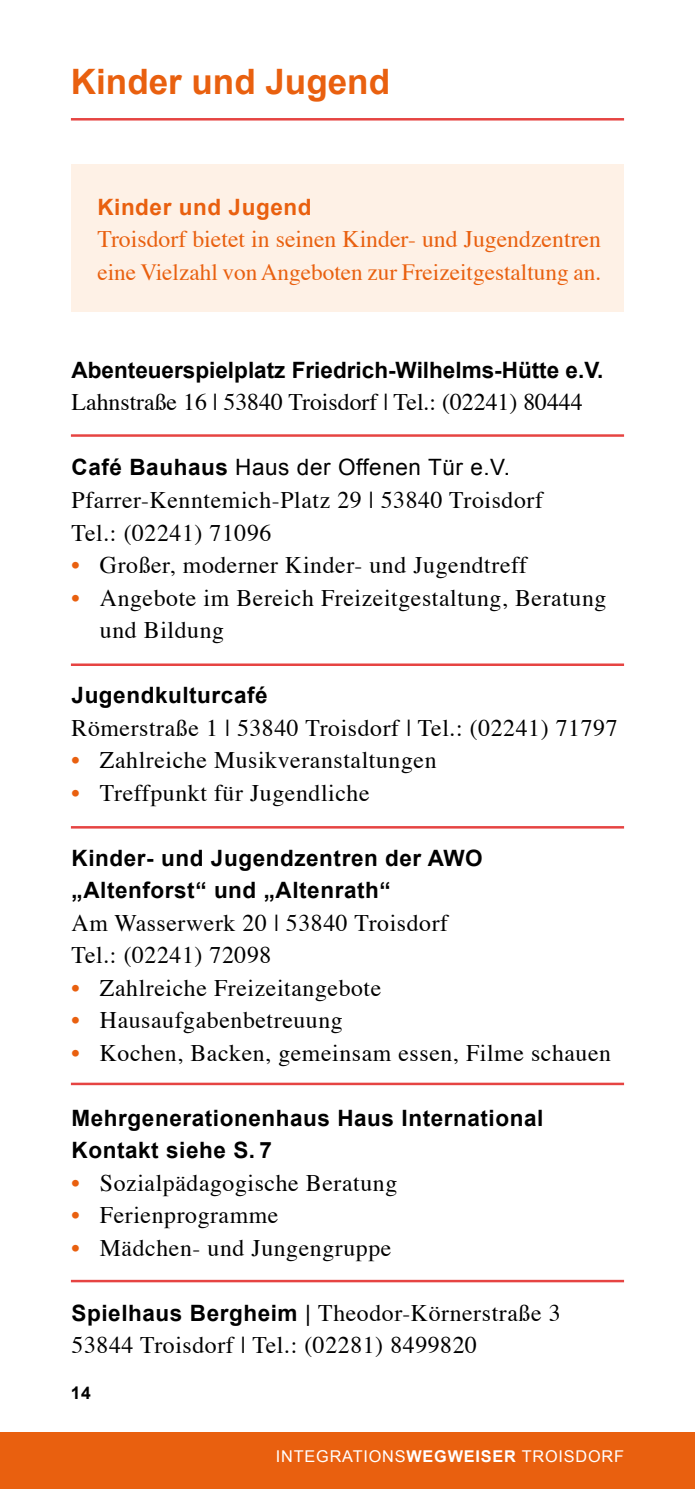
<style>
.page{position:relative;width:695px;height:1489px;background:#fff}
.page>*{position:absolute;margin:0;border:0;box-sizing:border-box;transform-origin:0 0}
.t1{font:700 35px "Arial";color:#e9600f}
.t2{font:23.75px/32.5px "Times";letter-spacing:.025em;color:#000}
.t3{font:23.75px "Times";color:#e9600f}
.t4{font:23.75px "Times";color:#000}
.t5{font:23.25px "Times";color:#e9600f}
.t6{font:700 22.5px/32.5px "Arial";letter-spacing:.025em;color:#000}
.t7{font:700 22.5px "Arial";color:#000}
.t8{font:22.5px "Arial";letter-spacing:.025em;color:#000}
.t9{font:700 22.5px "Arial";letter-spacing:.025em;color:#e9600f}
.t10{font:700 17.5px "Arial";color:#000}
.t11{font:16.25px "Arial";letter-spacing:.05em;color:#fff}
.s1{font-weight:700}
.s2{color:#e9600f}
.s3{font-family:"Arial";font-weight:700;font-size:22.5px}
.s4{font-family:"Arial";font-size:22.5px}
</style>
<div class="page">
<hr style="left:71px;top:118px;width:553px;height:2px;background:#e64442">
<hr style="left:71px;top:434px;width:553px;height:3px;background:#e64442">
<hr style="left:71px;top:663px;width:553px;height:3px;background:#e64442">
<hr style="left:71px;top:826px;width:553px;height:2px;background:#e64442">
<hr style="left:71px;top:1082px;width:553px;height:3px;background:#e64442">
<hr style="left:71px;top:1279px;width:553px;height:3px;background:#e64442">
<div style="left:72px;top:165px;width:552px;height:147px;background:#fef1e6"></div>
<div style="left:0;top:1432px;width:694px;height:56px;background:#e9600f"></div>
<h1 class="t1" style="left:71px;top:59px;width:320px">Kinder und Jugend</h1>
<p class="t9" style="left:97px;top:192px;width:216px">Kinder und Jugend</p>
<p class="t3" style="left:97px;top:217px;width:505px">Troisdorf bietet in seinen Kinder- und Jugendzentren</p>
<p class="t5" style="left:97px;top:250px;width:505px">eine Vielzahl von Angeboten zur Freizeitgestaltung an.</p>
<p class="t7" style="left:72px;top:355px;width:533px">Abenteuerspielplatz Friedrich-Wilhelms-Hütte e.V.</p>
<p class="t4" style="left:72px;top:380px;width:512px">Lahnstraße 16 | 53840 Troisdorf | Tel.: (02241) 80444</p>
<p class="t8" style="left:72px;top:453px;width:440px"><span class="s1">Café Bauhaus</span> HAUS DER OFFENEN TÜR E.V.</p>
<p class="t2" style="left:72px;top:481px;width:473px">Pfarrer-Kenntemich-Platz 29 | 53840 Troisdorf<br>Tel.: (02241) 71096</p>
<p class="t2" style="left:72px;top:546px;width:457px"><span class="s2">•</span> Großer, moderner Kinder- und Jugendtreff</p>
<p class="t2" style="left:100px;top:579px;width:508px;text-indent:-28px"><span class="s2">•</span> Angebote im Bereich Freizeitgestaltung, Beratung und Bildung</p>
<p class="t6" style="left:72px;top:679px;width:197px">Jugendkulturcafé</p>
<p class="t2" style="left:72px;top:709px;width:547px">Römerstraße 1 | 53840 Troisdorf | Tel.: (02241) 71797</p>
<p class="t2" style="left:72px;top:741px;width:366px"><span class="s2">•</span> Zahlreiche Musikveranstaltungen</p>
<p class="t2" style="left:72px;top:774px;width:299px"><span class="s2">•</span> Treffpunkt für Jugendliche</p>
<p class="t6" style="left:72px;top:842px;width:412px">Kinder- und Jugendzentren der AWO „Altenforst“ und „Altenrath“</p>
<p class="t2" style="left:72px;top:904px;width:378px">Am Wasserwerk 20 | 53840 Troisdorf<br>Tel.: (02241) 72098</p>
<p class="t2" style="left:72px;top:969px;width:311px"><span class="s2">•</span> Zahlreiche Freizeitangebote</p>
<p class="t2" style="left:72px;top:1001px;width:273px"><span class="s2">•</span> Hausaufgabenbetreuung</p>
<p class="t2" style="left:71px;top:1034px;width:541px"><span class="s2">•</span> Kochen, Backen, gemeinsam essen, Filme schauen</p>
<p class="t6" style="left:72px;top:1102px;width:473px">Mehrgenerationenhaus Haus International<br>Kontakt siehe S. 7</p>
<p class="t2" style="left:72px;top:1164px;width:327px"><span class="s2">•</span> Sozialpädagogische Beratung</p>
<p class="t2" style="left:72px;top:1196px;width:208px"><span class="s2">•</span> Ferienprogramme</p>
<p class="t2" style="left:71px;top:1229px;width:321px"><span class="s2">•</span> Mädchen- und Jungengruppe</p>
<p class="t2" style="left:72px;top:1294px;width:490px"><span class="s3">Spielhaus Bergheim</span> <span class="s4">|</span> Theodor-Körnerstraße 3<br>53844 Troisdorf | Tel.: (02281) 8499820</p>
<p class="t10" style="left:71px;top:1381px;width:21px">14</p>
<p class="t11" style="left:276px;top:1445px;width:344px">INTEGRATI ONS<span class="s1">wegweiser</span> TROISDORF</p>
</div>
